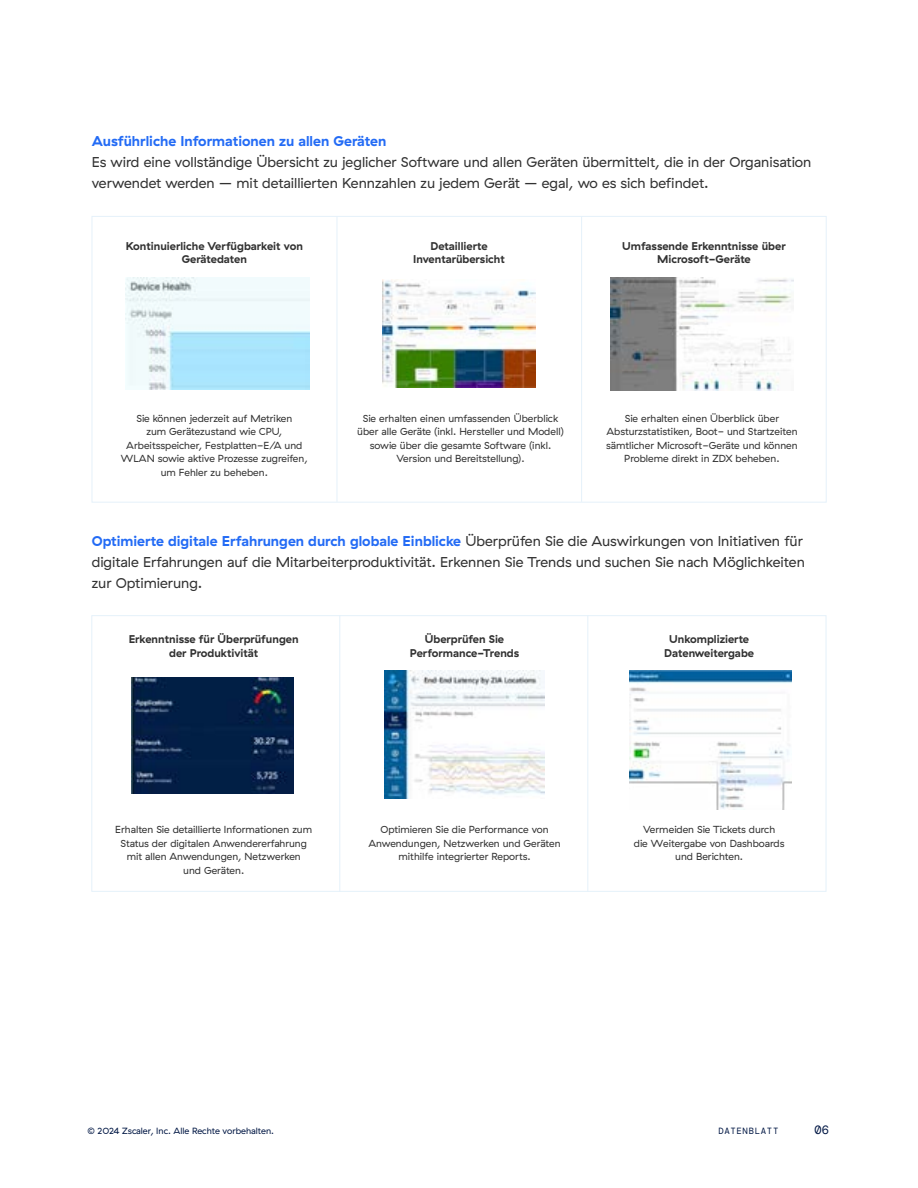
<style>
.page{position:relative;width:918px;height:1188px;background:#fff}
.page>*{position:absolute;margin:0;border:0;box-sizing:border-box;transform-origin:0 0}
.t1{font:14.25px/21px "GT Haptik ZS";color:#323232}
.t2{font:700 14.25px "GT Haptik ZS";color:#236bf5}
.t3{font:12px "DM Mono";color:#001744}
.t4{font:700 11.25px/13.5px "GT Haptik ZS";color:#323232;text-align:center}
.t5{font:10.2px/13.5px "GT Haptik ZS";color:#323232;text-align:center}
.t6{font:9px "GT Haptik ZS";color:#001744}
.t7{font:9px "DM Mono";letter-spacing:.075em;color:#001744}
.s1{font-weight:700;color:#236bf5}
</style>
<div class="page">
<svg style="left:91px;top:216px;width:736px;height:287px"></svg>
<svg style="left:91px;top:615px;width:736px;height:277px"></svg>
<hr style="left:339px;top:615px;width:1px;height:277px;background:#e5f1fa">
<hr style="left:587px;top:615px;width:1px;height:277px;background:#e5f1fa">
<img style="left:131px;top:678px;width:162px;height:116px">
<img style="left:385px;top:670px;width:159px;height:129px">
<img style="left:125px;top:277px;width:184px;height:112px">
<img style="left:382px;top:279px;width:153px;height:108px">
<hr style="left:581px;top:216px;width:1px;height:286px;background:#e5f1fa">
<hr style="left:337px;top:216px;width:1px;height:286px;background:#e5f1fa">
<img style="left:611px;top:278px;width:182px;height:112px">
<img style="left:630px;top:670px;width:162px;height:140px">
<h1 class="t2" style="left:92px;top:133px;width:296px">Ausführliche Informationen zu allen Geräten</h1>
<h1 class="t1" style="left:92px;top:152px;width:721px">Es wird eine vollständige Übersicht zu jeglicher Software und allen Geräten übermittelt, die in der Organisation verwendet werden – mit detaillierten Kennzahlen zu jedem Gerät – egal, wo es sich befindet.</h1>
<p class="t4" style="left:126px;top:239px;width:179px">Kontinuierliche Verfügbarkeit von<br>Gerätedaten</p>
<p class="t4" style="left:413px;top:239px;width:93px">Detaillierte<br>Inventarübersicht</p>
<p class="t4" style="left:622px;top:239px;width:165px">Umfassende Erkenntnisse über<br>Microsoft-Geräte</p>
<p class="t5" style="left:121px;top:411px;width:188px">Sie können jederzeit auf Metriken<br>zum Gerätezustand wie CPU,<br>Arbeitsspeicher, Festplatten-E/A und<br>WLAN sowie aktive Prozesse zugreifen, um Fehler zu beheben.</p>
<p class="t5" style="left:357px;top:411px;width:208px">Sie erhalten einen umfassenden Überblick über alle Geräte (inkl. Hersteller und Modell) sowie über die gesamte Software (inkl.<br>Version und Bereitstellung).</p>
<p class="t5" style="left:606px;top:411px;width:193px">Sie erhalten einen Überblick über Absturzstatistiken, Boot- und Startzeiten sämtlicher Microsoft-Geräte und können Probleme direkt in ZDX beheben.</p>
<p class="t1" style="left:92px;top:530px;width:715px"><span class="s1">Optimierte digitale Erfahrungen durch globale Einblicke</span> Überprüfen Sie die Auswirkungen von Initiativen für digitale Erfahrungen auf die Mitarbeiterproduktivität. Erkennen Sie Trends und suchen Sie nach Möglichkeiten zur Optimierung.</p>
<p class="t4" style="left:129px;top:633px;width:172px">Erkenntnisse für Überprüfungen der Produktivität</p>
<p class="t4" style="left:410px;top:633px;width:111px">Überprüfen Sie<br>Performance-Trends</p>
<p class="t4" style="left:664px;top:633px;width:91px">Unkomplizierte<br>Datenweitergabe</p>
<p class="t5" style="left:115px;top:823px;width:198px">Erhalten Sie detaillierte Informationen zum Status der digitalen Anwendererfahrung mit allen Anwendungen, Netzwerken<br>und Geräten.</p>
<p class="t5" style="left:368px;top:823px;width:194px">Optimieren Sie die Performance von<br>Anwendungen, Netzwerken und Geräten mithilfe integrierter Reports.</p>
<p class="t5" style="left:634px;top:823px;width:152px">Vermeiden Sie Tickets durch<br>die Weitergabe von Dashboards und Berichten.</p>
<p class="t6" style="left:87px;top:1126px;width:188px">© 2024 Zscaler, Inc. Alle Rechte vorbehalten.</p>
<p class="t7" style="left:718px;top:1125px;width:62px">DATENBLATT</p>
<p class="t3" style="left:815px;top:1122px;width:16px">06</p>
</div>
